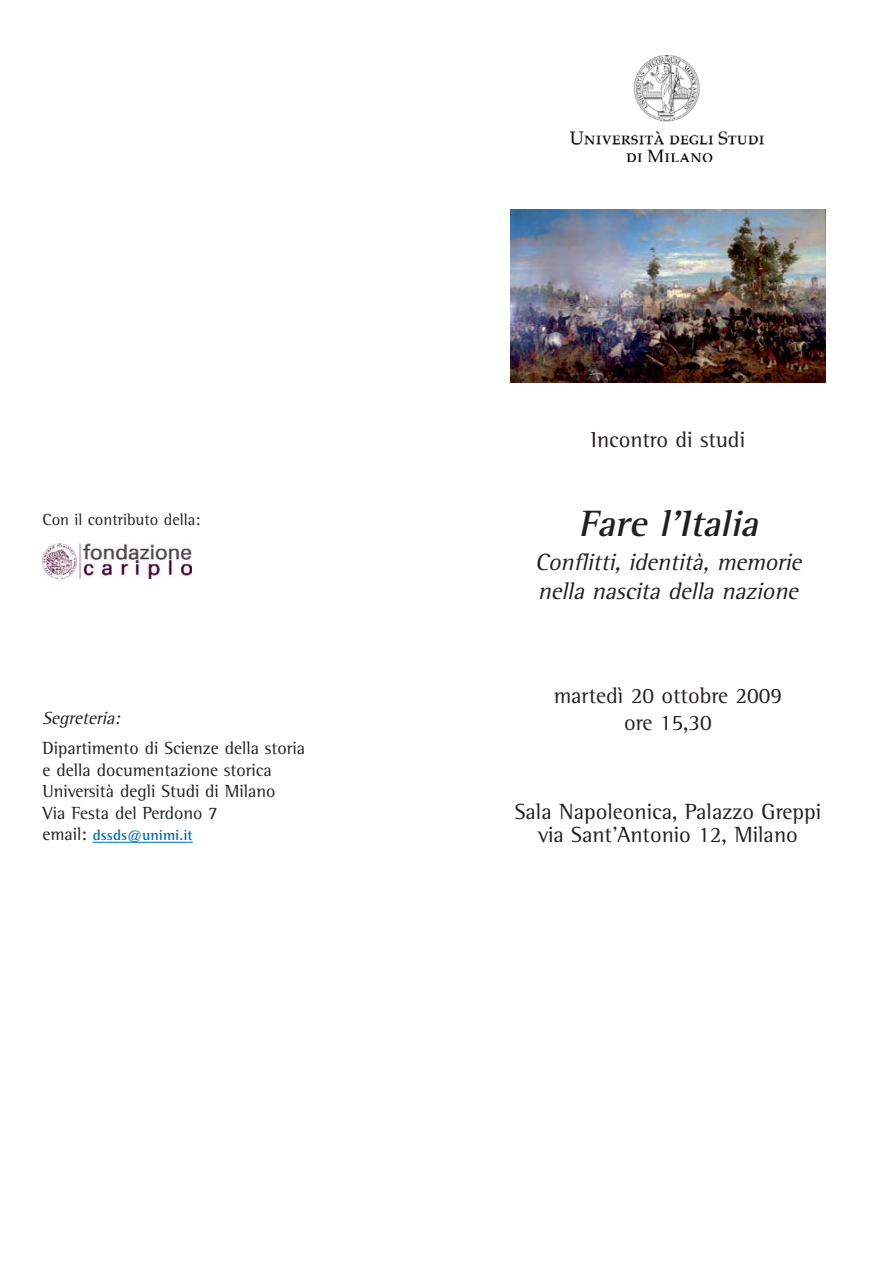
<style>
.page{position:relative;width:893px;height:1263px;background:#fff}
.page>*{position:absolute;margin:0;border:0;box-sizing:border-box;transform-origin:0 0}
.t1{font:italic 700 37.5px "Agfa Rotis Semi Serif";color:#231f20}
.t2{font:italic 24px/28.8px "Agfa Rotis Semi Serif";color:#231f20}
.t3{font:22.5px/27px "Agfa Rotis Semi Serif";color:#231f20;text-align:center}
.t4{font:18px/21.6px "Agfa Rotis Semi Serif";color:#231f20}
.t5{font:italic 18px "Agfa Rotis Semi Serif";color:#231f20}
.t6{font:16.5px "Agfa Rotis Semi Serif";color:#231f20}
.t7{font:700 15px "Agfa Rotis Semi Serif";color:#006bb6}
.s1{font-weight:400;font-size:18px;color:#231f20}
</style>
<div class="page">
<img style="left:510px;top:210px;width:315px;height:172px">
<hr style="left:93px;top:842px;width:100px;height:1px;background:#006bb6">
<img style="left:43px;top:544px;width:149px;height:35px">
<img style="left:571px;top:56px;width:193px;height:105px">
<p class="t6" style="left:43px;top:513px;width:159px">Con il contributo della:</p>
<p class="t5" style="left:43px;top:711px;width:83px">Segreteria:</p>
<p class="t4" style="left:43px;top:739px;width:264px">Dipartimento di Scienze della storia e della documentazione storica<br>Università degli Studi di Milano<br>Via Festa del Perdono 7</p>
<p class="t7" style="left:43px;top:830px;width:152px"><span class="s1">email:</span> dssds@unimi.it</p>
<p class="t3" style="left:590px;top:428px;width:156px">Incontro di studi</p>
<h1 class="t1" style="left:578px;top:509px;width:189px">Fare l’Italia</h1>
<h2 class="t2" style="left:534px;top:550px;width:273px">Conflitti, identità, memorie nella nascita della nazione</h2>
<p class="t3" style="left:553px;top:684px;width:230px">martedì 20 ottobre 2009 ore 15,30</p>
<p class="t3" style="left:514px;top:803px;width:308px;line-height:22.5px">Sala Napoleonica, Palazzo Greppi via Sant’Antonio 12, Milano</p>
</div>
